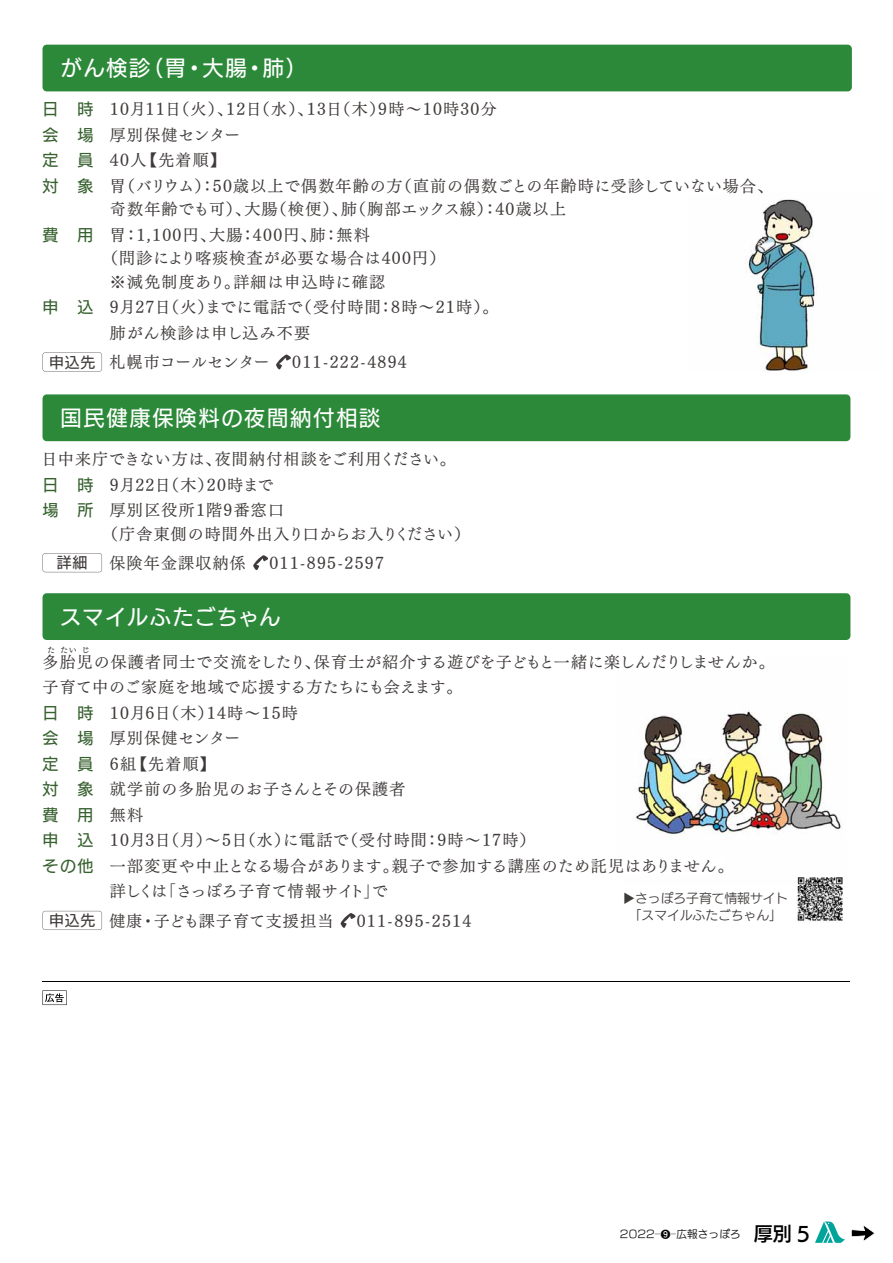
<style>
.page{position:relative;width:893px;height:1263px;background:#fff}
.page>*{position:absolute;margin:0;border:0;box-sizing:border-box;transform-origin:0 0}
.t1{font:21.3px "UD Kakugo Large Pr 6 M 90 pv RKSJ H";letter-spacing:.08em;color:#fff}
.t2{font:21.3px "UD Kakugo Large Pr 6 M 90 pv RKSJ H";letter-spacing:.04em;color:#fff}
.t3{font:15.9px/25.5px "UD Mincho Pr 6 M 90 pv RKSJ H";letter-spacing:.06em;color:#3e3a39}
.t4{font:15.9px/25.8px "UD Mincho Pr 6 M 90 pv RKSJ H";letter-spacing:.08em;color:#3e3a39}
.t5{font:15.9px "UD Mincho Pr 6 M 90 pv RKSJ H";letter-spacing:.035em;color:#3e3a39}
.t6{font:15.9px/25.5px "UD Kakugo Large Pr 6 M 90 pv RKSJ H";color:#37612f;text-align:justify}
.t7{font:15.9px "UD Mincho Pr 6 M 90 pv RKSJ H";letter-spacing:.015em;color:#3e3a39}
.t8{font:15.9px "UD Mincho Pr 6 M 90 pv RKSJ H";letter-spacing:.01em;color:#3e3a39}
.t9{font:14.85px "UD Kakugo Large Pr 6 M 90 pv RKSJ H";color:#3e3a39}
.t10{font:12.75px/17px "UD Kakugo Large Pr 6 R 90 pv RKSJ H";color:#3e3a39}
.t11{font:10.65px "New Rodin Pro M 90 pv RKSJ H";letter-spacing:.01em;color:#050505}
.t12{font:7.95px "UD Mincho Pr 6 M 90 pv RKSJ H";color:#3e3a39}
.s1{color:#3f3b3a}
.s2{font-family:"UD Kakugo Large Pr 6 M 90 pv RKSJ H";font-size:14.85px}
.s3{color:#fff}
.s4{font-family:"Edigai OTF Go Iwata 90 pv RKSJ H";color:#fff}
.s5{font-family:"UD Kakugo Large Pr 6 DB 90 pv RKSJ H";font-size:19.2px;color:#fff}
.s6{font-family:"UD Kakugo Large Pr 6 DB 90 pv RKSJ H";font-size:19.2px;color:#000}
</style>
<div class="page">
<svg style="left:43px;top:990px;width:24px;height:15px"></svg>
<hr style="left:43px;top:981px;width:807px;height:1px;background:#000">
<div style="left:43px;top:394px;width:807px;height:47px;background:#2c893a;border-radius:4px"></div>
<svg style="left:43px;top:553px;width:59px;height:19px"></svg>
<svg style="left:253px;top:555px;width:15px;height:16px"></svg>
<div style="left:43px;top:593px;width:807px;height:47px;background:#2c893a;border-radius:4px"></div>
<svg style="left:43px;top:911px;width:59px;height:19px"></svg>
<svg style="left:340px;top:913px;width:16px;height:15px"></svg>
<img style="left:796px;top:885px;width:47px;height:38px">
<img style="left:745px;top:199px;width:72px;height:172px">
<div style="left:43px;top:45px;width:809px;height:46px;background:#2c893a;border-radius:4px"></div>
<svg style="left:43px;top:352px;width:59px;height:20px"></svg>
<svg style="left:276px;top:354px;width:15px;height:16px"></svg>
<img style="left:635px;top:710px;width:206px;height:126px">
<img style="left:797px;top:877px;width:46px;height:8px">
<svg style="left:815px;top:1221px;width:60px;height:22px"></svg>
<h1 class="t1" style="left:61px;top:60px;width:248px">がん検診（胃・大腸・肺）</h1>
<p class="t6" style="left:43px;top:99px;width:53px">日 時会 場定 員対 象</p>
<p class="t6" style="left:43px;top:224px;width:53px">費 用</p>
<p class="t6" style="left:43px;top:297px;width:53px">申 込</p>
<p class="t3" style="left:110px;top:99px;width:665px">10月11日（火）、12日（水）、13日（木）9時～10時30分<br>厚別保健センター<br>40人【先着順】<br>胃（バリウム）：50歳以上で偶数年齢の方（直前の偶数ごとの年齢時に受診していない<span class="s1">場合、</span></p>
<p class="t4" style="left:110px;top:199px;width:458px">奇数年齢でも可）、大腸（検便）、肺（胸部エックス線）：40歳以上胃：1,100円、大腸：400円、肺：無料</p>
<p class="t4" style="left:110px;top:249px;width:337px;line-height:23.4px;text-indent:-8px">（問診により喀痰検査が必要な場合は400円）※減免制度あり。詳細は申込時に確認</p>
<p class="t3" style="left:110px;top:297px;width:390px">9月27日（火）までに電話で（受付時間：8時～21時）。肺がん検診は申し込み不要</p>
<p class="t8" style="left:49px;top:356px;width:222px"><span class="s2">申込先</span> 札幌市コールセンター</p>
<p class="t4" style="left:292px;top:351px;width:116px">011-222-4894</p>
<h1 class="t1" style="left:61px;top:410px;width:321px">国民健康保険料の夜間納付相談</h1>
<p class="t4" style="left:110px;top:448px;width:347px;text-indent:-68px">日中来庁できない方は、夜間納付相談をご利用ください。<br>9月22日（木）20時まで<br>厚別区役所1階9番窓口</p>
<p class="t3" style="left:102px;top:523px;width:370px">（庁舎東側の時間外出入り口からお入りください）</p>
<p class="t9" style="left:57px;top:557px;width:32px">詳細</p>
<p class="t4" style="left:109px;top:552px;width:138px">保険年金課収納係</p>
<p class="t4" style="left:269px;top:552px;width:116px">011-895-2597</p>
<p class="t6" style="left:43px;top:474px;width:53px">日 時場 所</p>
<h1 class="t2" style="left:60px;top:609px;width:222px">スマイルふたごちゃん</h1>
<p class="t5" style="left:43px;top:656px;width:734px">多胎児の保護者同士で交流をしたり、保育士が紹介する遊びを子どもと一緒に<span class="s1">楽しんだりしませんか。</span></p>
<p class="t12" style="left:47px;top:647px;width:9px">た</p>
<p class="t12" style="left:60px;top:647px;width:18px">たい</p>
<p class="t12" style="left:82px;top:647px;width:9px">じ</p>
<p class="t7" style="left:43px;top:681px;width:421px">子育て中のご家庭を地域で応援する方たちにも会えます。</p>
<p class="t3" style="left:110px;top:702px;width:625px">10月6日（木）14時～15時<br>厚別保健センター<br>6組【先着順】<br>就学前の多胎児のお子さんとその保護者<br>無料<br>10月3日（月）～5日（水）に電話で（受付時間：9時～17時）<br>一部変更や中止となる場合があります。親子で参加する講座のため託<span class="s1">児はありません。</span>詳しくは「さっぽろ子育て情報サイト」で</p>
<p class="t6" style="left:43px;top:702px;width:53px">日 時会 場定 員対 象費 用申 込その他</p>
<p class="t10" style="left:629px;top:891px;width:212px;text-indent:-6px">▶さっぽろ子育て情報サイト　　　　「スマイルふたごちゃん」</p>
<p class="t4" style="left:49px;top:910px;width:286px"><span class="s2">申込先</span> 健康・子ども課子育て支援担当</p>
<p class="t4" style="left:357px;top:910px;width:116px">011-895-2514</p>
<p class="t11" style="left:620px;top:1230px;width:192px"><span class="s3">2</span>022─<span class="s4">享</span><span class="s3">─</span>広報さっぽろ <span class="s5">厚</span><span class="s6">別 5</span></p>
</div>
